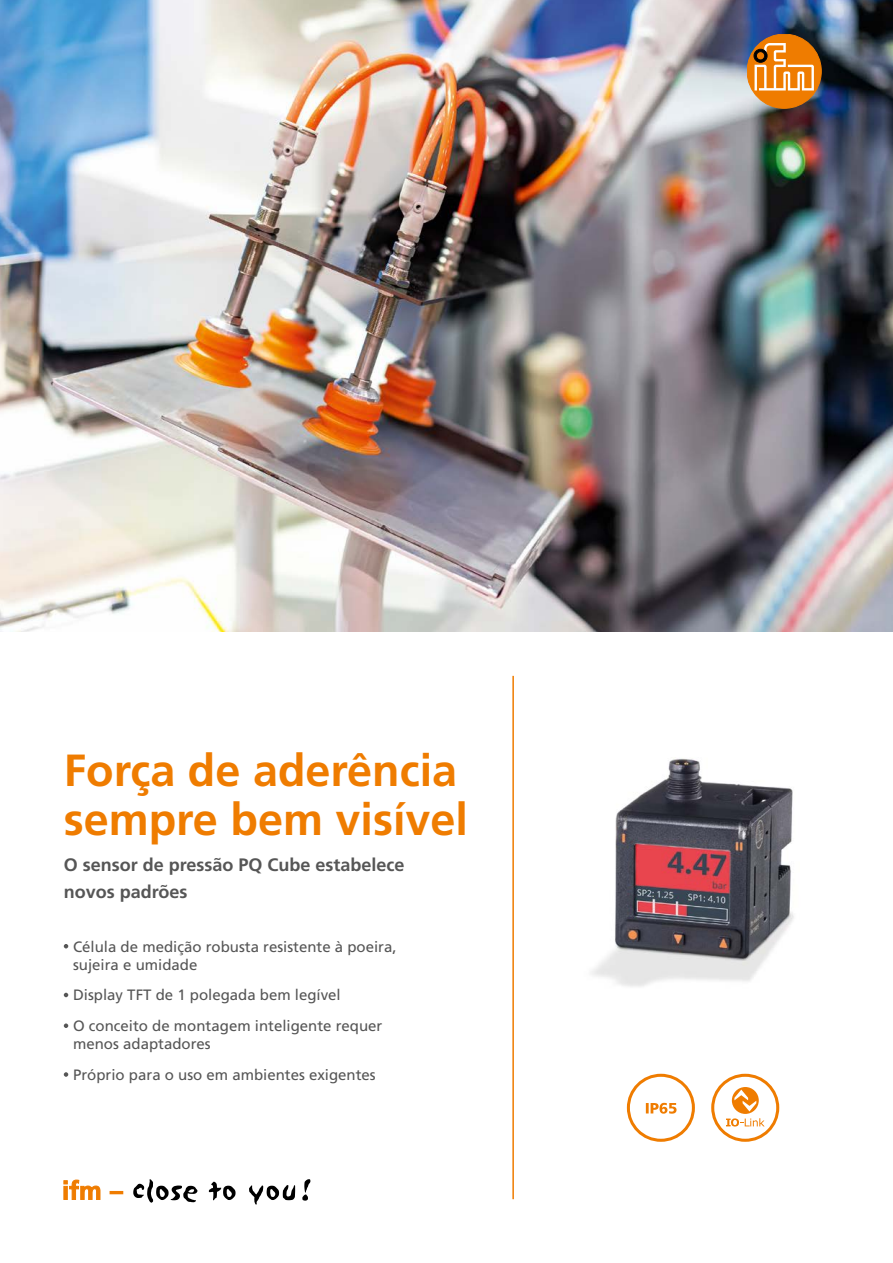
<style>
.page{position:relative;width:893px;height:1263px;background:#fff}
.page>*{position:absolute;margin:0;border:0;box-sizing:border-box;transform-origin:0 0}
.Titel_Headline_30pt{font:700 45px/49.5px "Frutiger LT Com";color:#ef7c00}
.Titel_Subheadline_12pt{font:700 18px/27px "Frutiger LT Com";color:#565656}
.Features{font:15px/18px "Frutiger LT Com";color:#565656}
</style>
<div class="page">
<img style="left:591px;top:758px;width:203px;height:229px">
<img style="left:0;top:0;width:893px;height:631px">
<svg style="left:64px;top:1180px;width:36px;height:20px"></svg>
<svg style="left:110px;top:1191px;width:13px;height:3px"></svg>
<svg style="left:133px;top:1179px;width:64px;height:24px"></svg>
<svg style="left:209px;top:1182px;width:27px;height:18px"></svg>
<svg style="left:249px;top:1185px;width:46px;height:19px"></svg>
<svg style="left:302px;top:1179px;width:8px;height:22px"></svg>
<hr style="left:512px;top:676px;width:2px;height:523px;background:#ef7c00">
<div style="left:747px;top:34px;width:74px;height:74px;background:#ef7c00;border-radius:50%"></div>
<div style="left:747px;top:34px;width:74px;height:74px;border:1px solid #ef7c00;border-radius:50%"></div>
<svg style="left:754px;top:43px;width:60px;height:47px"></svg>
<svg style="left:64px;top:944px;width:4px;height:4px"></svg>
<svg style="left:64px;top:993px;width:4px;height:4px"></svg>
<svg style="left:64px;top:1023px;width:4px;height:5px"></svg>
<svg style="left:64px;top:1072px;width:4px;height:5px"></svg>
<svg style="left:627px;top:1074px;width:68px;height:68px"></svg>
<svg style="left:711px;top:1074px;width:68px;height:68px"></svg>
<p class="Titel_Headline_30pt" style="left:64px;top:746px;width:406px">Força de aderência sempre bem visível</p>
<p class="Titel_Subheadline_12pt" style="left:64px;top:851px;width:342px">O sensor de pressão PQ Cube estabelece novos padrões</p>
<p class="Features" style="left:73px;top:937px;width:325px">Célula de medição robusta resistente à poeira, sujeira e umidade</p>
<p class="Features" style="left:73px;top:986px;width:269px">Display TFT de 1 polegada bem legível</p>
<p class="Features" style="left:73px;top:1017px;width:311px">O conceito de montagem inteligente requer menos adaptadores</p>
<p class="Features" style="left:73px;top:1066px;width:304px">Próprio para o uso em ambientes exigentes</p>
</div>
